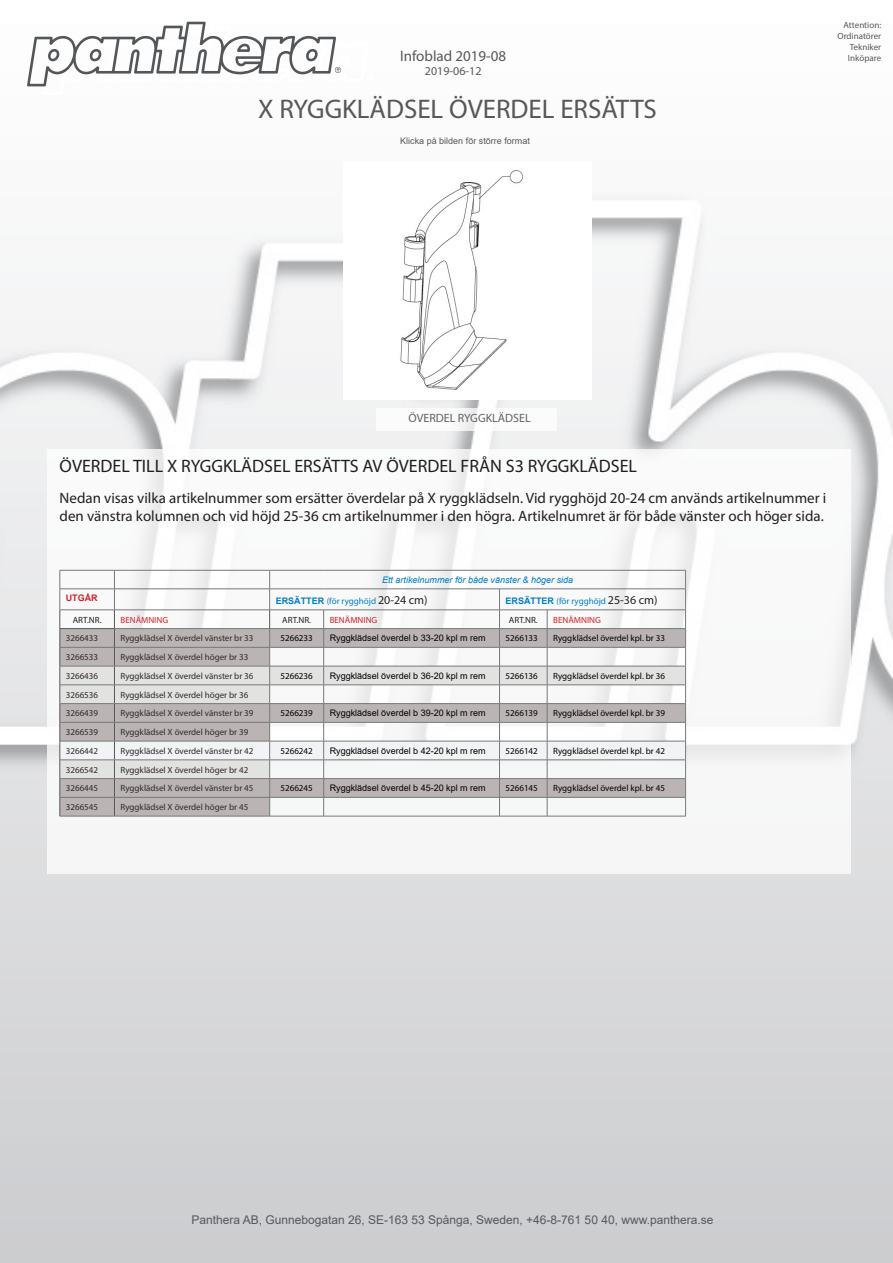
<style>
.page{position:relative;width:893px;height:1263px;background:#fff}
.page>*{position:absolute;margin:0;border:0;box-sizing:border-box;transform-origin:0 0}
.t1{font:27px "Myriad Pro";color:#57585a}
.t2{font:18px "Myriad Pro";color:#231f20}
.t3{font:15px/18px "Myriad Pro";color:#231f20}
.t4{font:15px "Myriad Pro";color:#57585a}
.t5{font:12px "Arial";color:#57585a}
.t6{font:12px "Myriad Pro";color:#636366}
.t7{font:12px "Myriad Pro";color:#57585a}
.t8{font:9px "Myriad Pro";color:#302a28}
.t9{font:9px "Myriad Pro";color:#000}
.t10{font:9px "Arial";color:#000}
.t11{font:9px "Myriad Pro";color:#007ec5}
.t12{font:italic 9px "Arial";color:#007ec5}
.t13{font:9px "Myriad Pro";color:#57585a}
.t14{font:9px "Arial";color:#57585a}
.t15{font:9px "Myriad Pro";color:#d1232a}
.t16{font:9px "Myriad Pro";color:#231f20}
.t17{font:700 9px "Arial";color:#d1232a}
.s1{font-family:"Arial";font-weight:700}
.s2{font-size:12px;color:#231f20}
</style>
<div class="page">
<img style="left:0;top:197px;width:893px;height:1066px">
<img style="left:48px;top:450px;width:802px;height:423px">
<svg style="left:27px;top:22px;width:315px;height:65px"></svg>
<hr style="left:270px;top:816px;width:54px;height:1px;background:#76787b">
<hr style="left:324px;top:816px;width:175px;height:1px;background:#76787b">
<hr style="left:500px;top:816px;width:47px;height:1px;background:#76787b">
<hr style="left:547px;top:816px;width:139px;height:1px;background:#76787b">
<svg style="left:60px;top:570px;width:626px;height:246px"></svg>
<hr style="left:60px;top:666px;width:54px;height:1px;background:#76787b">
<hr style="left:114px;top:666px;width:156px;height:1px;background:#76787b">
<hr style="left:60px;top:685px;width:54px;height:1px;background:#76787b">
<hr style="left:114px;top:685px;width:156px;height:1px;background:#76787b">
<hr style="left:60px;top:703px;width:54px;height:1px;background:#76787b">
<hr style="left:114px;top:703px;width:156px;height:1px;background:#76787b">
<hr style="left:60px;top:722px;width:54px;height:1px;background:#76787b">
<hr style="left:114px;top:722px;width:156px;height:1px;background:#76787b">
<hr style="left:60px;top:741px;width:54px;height:1px;background:#76787b">
<hr style="left:114px;top:741px;width:156px;height:1px;background:#76787b">
<hr style="left:60px;top:760px;width:54px;height:1px;background:#76787b">
<hr style="left:114px;top:760px;width:156px;height:1px;background:#76787b">
<hr style="left:60px;top:778px;width:54px;height:1px;background:#76787b">
<hr style="left:114px;top:778px;width:156px;height:1px;background:#76787b">
<hr style="left:60px;top:797px;width:54px;height:1px;background:#76787b">
<hr style="left:114px;top:797px;width:156px;height:1px;background:#76787b">
<hr style="left:60px;top:816px;width:54px;height:1px;background:#76787b">
<hr style="left:114px;top:816px;width:156px;height:1px;background:#76787b">
<img style="left:376px;top:409px;width:181px;height:21px">
<img style="left:344px;top:170px;width:248px;height:229px">
<p class="t4" style="left:400px;top:46px;width:108px">Infoblad 2019-08</p>
<p class="t7" style="left:425px;top:64px;width:58px">2019-06-12</p>
<p class="t1" style="left:258px;top:92px;width:400px">X RYGGKLÄDSEL ÖVERDEL ERSÄTTS</p>
<p class="t14" style="left:400px;top:134px;width:131px">Klicka på bilden för större format</p>
<p class="t13" style="left:843px;top:20px;width:39px">Attention:</p>
<p class="t13" style="left:837px;top:31px;width:45px">Ordinatörer</p>
<p class="t13" style="left:850px;top:41px;width:33px">Tekniker</p>
<p class="t13" style="left:848px;top:52px;width:35px">Inköpare</p>
<p class="t6" style="left:408px;top:410px;width:124px">ÖVERDEL RYGGKLÄDSEL</p>
<p class="t2" style="left:60px;top:455px;width:579px">ÖVERDEL TILL X RYGGKLÄDSEL ERSÄTTS AV ÖVERDEL FRÅN S3 RYGGKLÄDSEL</p>
<p class="t3" style="left:60px;top:488px;width:768px">Nedan visas vilka artikelnummer som ersätter överdelar på X ryggklädseln. Vid rygghöjd 20-24 cm används artikelnummer i den vänstra kolumnen och vid höjd 25-36 cm artikelnummer i den högra. Artikelnumret är för både vänster och höger sida.</p>
<p class="t12" style="left:382px;top:574px;width:193px">Ett artikelnummer för både vänster &amp; höger sida</p>
<p class="t17" style="left:66px;top:592px;width:33px">UTGÅR</p>
<p class="t11" style="left:276px;top:595px;width:153px"><span class="s1">ERSÄTTER</span> (för rygghöjd <span class="s2">20-24 cm)</span></p>
<p class="t11" style="left:506px;top:595px;width:153px"><span class="s1">ERSÄTTER</span> (för rygghöjd <span class="s2">25-36 cm)</span></p>
<p class="t16" style="left:73px;top:614px;width:30px">ART.NR.</p>
<p class="t15" style="left:120px;top:614px;width:49px">BENÄMNING</p>
<p class="t16" style="left:282px;top:614px;width:30px">ART.NR.</p>
<p class="t15" style="left:330px;top:614px;width:49px">BENÄMNING</p>
<p class="t16" style="left:509px;top:614px;width:30px">ART.NR.</p>
<p class="t15" style="left:553px;top:614px;width:49px">BENÄMNING</p>
<p class="t8" style="left:66px;top:633px;width:34px">3266433</p>
<p class="t8" style="left:120px;top:633px;width:135px">Ryggklädsel X överdel vänster br 33</p>
<p class="t9" style="left:280px;top:633px;width:34px">5266233</p>
<p class="t10" style="left:330px;top:632px;width:158px">Ryggklädsel överdel b 33-20 kpl m rem</p>
<p class="t9" style="left:506px;top:633px;width:34px">5266133</p>
<p class="t9" style="left:553px;top:633px;width:113px">Ryggklädsel överdel kpl. br 33</p>
<p class="t8" style="left:66px;top:651px;width:34px">3266533</p>
<p class="t8" style="left:120px;top:651px;width:129px">Ryggklädsel X överdel höger br 33</p>
<p class="t8" style="left:66px;top:670px;width:34px">3266436</p>
<p class="t8" style="left:120px;top:670px;width:135px">Ryggklädsel X överdel vänster br 36</p>
<p class="t9" style="left:280px;top:670px;width:34px">5266236</p>
<p class="t10" style="left:330px;top:669px;width:158px">Ryggklädsel överdel b 36-20 kpl m rem</p>
<p class="t9" style="left:506px;top:670px;width:34px">5266136</p>
<p class="t9" style="left:553px;top:670px;width:113px">Ryggklädsel överdel kpl. br 36</p>
<p class="t8" style="left:66px;top:689px;width:34px">3266536</p>
<p class="t8" style="left:120px;top:689px;width:129px">Ryggklädsel X överdel höger br 36</p>
<p class="t8" style="left:66px;top:708px;width:34px">3266439</p>
<p class="t8" style="left:120px;top:708px;width:135px">Ryggklädsel X överdel vänster br 39</p>
<p class="t9" style="left:280px;top:708px;width:34px">5266239</p>
<p class="t10" style="left:330px;top:707px;width:158px">Ryggklädsel överdel b 39-20 kpl m rem</p>
<p class="t9" style="left:506px;top:708px;width:34px">5266139</p>
<p class="t9" style="left:553px;top:708px;width:113px">Ryggklädsel överdel kpl. br 39</p>
<p class="t8" style="left:66px;top:726px;width:34px">3266539</p>
<p class="t8" style="left:120px;top:726px;width:129px">Ryggklädsel X överdel höger br 39</p>
<p class="t8" style="left:66px;top:745px;width:34px">3266442</p>
<p class="t8" style="left:120px;top:745px;width:135px">Ryggklädsel X överdel vänster br 42</p>
<p class="t9" style="left:280px;top:745px;width:34px">5266242</p>
<p class="t10" style="left:330px;top:744px;width:158px">Ryggklädsel överdel b 42-20 kpl m rem</p>
<p class="t9" style="left:506px;top:745px;width:34px">5266142</p>
<p class="t9" style="left:553px;top:745px;width:113px">Ryggklädsel överdel kpl. br 42</p>
<p class="t8" style="left:66px;top:764px;width:34px">3266542</p>
<p class="t8" style="left:120px;top:764px;width:129px">Ryggklädsel X överdel höger br 42</p>
<p class="t8" style="left:66px;top:783px;width:34px">3266445</p>
<p class="t8" style="left:120px;top:783px;width:135px">Ryggklädsel X överdel vänster br 45</p>
<p class="t9" style="left:280px;top:783px;width:34px">5266245</p>
<p class="t10" style="left:330px;top:782px;width:158px">Ryggklädsel överdel b 45-20 kpl m rem</p>
<p class="t9" style="left:506px;top:783px;width:34px">5266145</p>
<p class="t9" style="left:553px;top:783px;width:113px">Ryggklädsel överdel kpl. br 45</p>
<p class="t8" style="left:66px;top:801px;width:34px">3266545</p>
<p class="t8" style="left:120px;top:801px;width:129px">Ryggklädsel X överdel höger br 45</p>
<h3 class="t5" style="left:191px;top:1211px;width:524px">Panthera AB, Gunnebogatan 26, SE-163 53 Spånga, Sweden, +46-8-761 50 40, www.panthera.se</h3>
</div>
